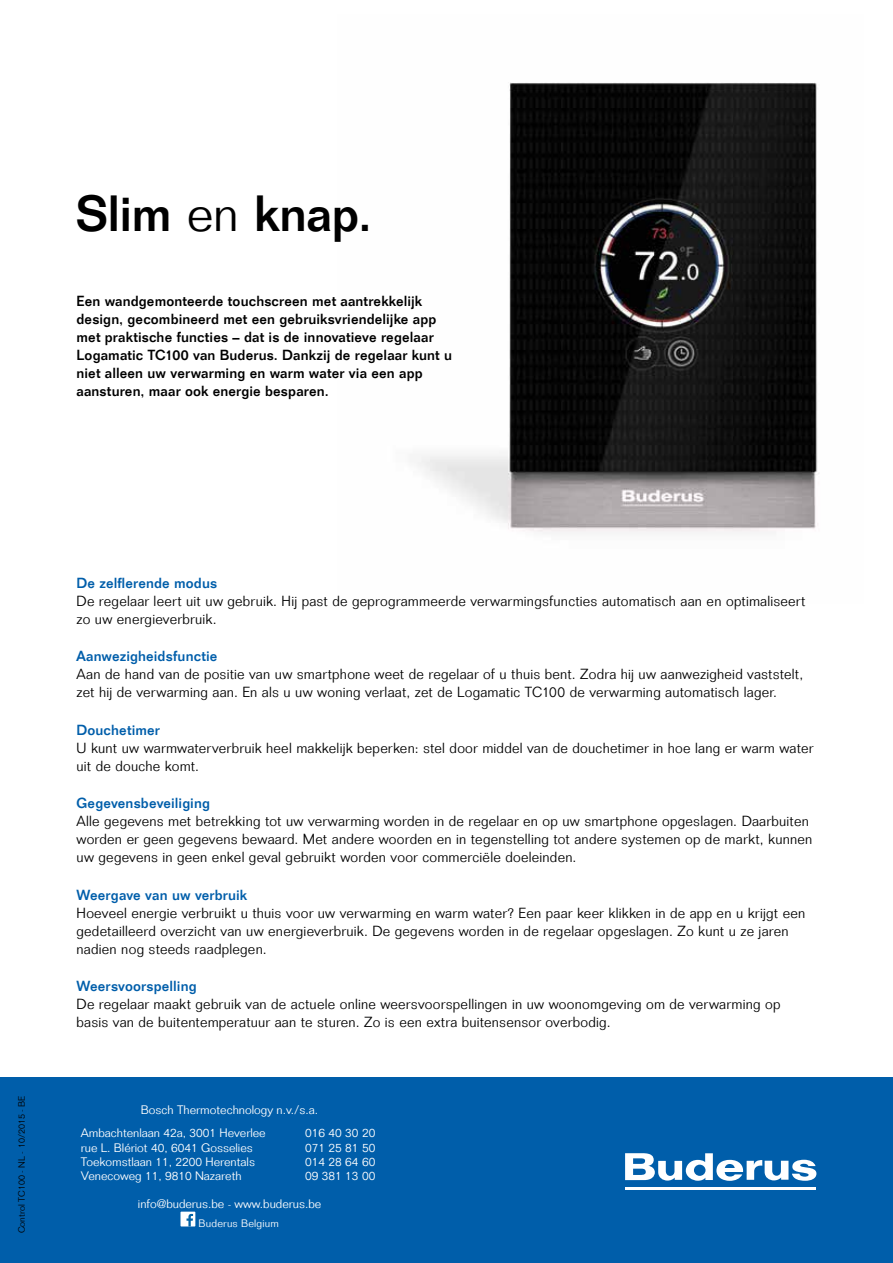
<style>
.page{position:relative;width:893px;height:1263px;background:#fff}
.page>*{position:absolute;margin:0;border:0;box-sizing:border-box;transform-origin:0 0}
.t1{font:500 49.5px "Folio LT";letter-spacing:-.01em;color:#000}
.t2{font:300 14.25px/18px "Folio LT";letter-spacing:.02em;color:#000}
.t3{font:500 14.25px/18px "Folio LT";letter-spacing:.01em;color:#000}
.t4{font:500 14.25px "Folio LT";letter-spacing:.005em;color:#005eaa}
.t5{font:300 12px/23px "Folio LT";color:#fff}
.t6{font:300 10.5px "Folio LT";letter-spacing:.02em;color:#fff}
.t7{font:300 9px "Folio LT";color:#000}
.s1{font-weight:300}
</style>
<div class="page">
<img style="left:417px;top:82px;width:402px;height:451px">
<div style="left:0;top:1077px;width:893px;height:186px;background:#005eaa"></div>
<hr style="left:625px;top:1188px;width:190px;height:2px;background:#fff">
<svg style="left:625px;top:1153px;width:191px;height:28px"></svg>
<div style="left:181px;top:1211px;width:14px;height:15px;background:#fff"></div>
<svg style="left:186px;top:1214px;width:7px;height:12px"></svg>
<h1 class="t1" style="left:77px;top:184px;width:297px">Slim <span class="s1">en</span> knap.</h1>
<p class="t3" style="left:77px;top:292px;width:377px">Een wandgemonteerde touchscreen met aantrekkelijk design, gecombineerd met een gebruiksvriendelijke app met praktische functies – dat is de innovatieve regelaar Logamatic TC100 van Buderus. Dankzij de regelaar kunt u niet alleen uw verwarming en warm water via een app aansturen, maar ook energie besparen.</p>
<p class="t4" style="left:77px;top:574px;width:142px">De zelflerende modus</p>
<p class="t2" style="left:77px;top:591px;width:731px">De regelaar leert uit uw gebruik. Hij past de geprogrammeerde verwarmingsfuncties automatisch aan en optimaliseert zo uw energieverbruik.</p>
<p class="t4" style="left:77px;top:647px;width:142px">Aanwezigheidsfunctie</p>
<p class="t2" style="left:77px;top:665px;width:728px">Aan de hand van de positie van uw smartphone weet de regelaar of u thuis bent. Zodra hij uw aanwezigheid vaststelt, zet hij de verwarming aan. En als u uw woning verlaat, zet de Logamatic TC100 de verwarming automatisch lager.</p>
<p class="t4" style="left:77px;top:721px;width:85px">Douchetimer</p>
<p class="t2" style="left:77px;top:738px;width:738px">U kunt uw warmwaterverbruik heel makkelijk beperken: stel door middel van de douchetimer in hoe lang er warm water uit de douche komt.</p>
<p class="t4" style="left:77px;top:794px;width:135px">Gegevensbeveiliging</p>
<p class="t2" style="left:77px;top:812px;width:737px">Alle gegevens met betrekking tot uw verwarming worden in de regelaar en op uw smartphone opgeslagen. Daarbuiten worden er geen gegevens bewaard. Met andere woorden en in tegenstelling tot andere systemen op de markt, kunnen uw gegevens in geen enkel geval gebruikt worden voor commerciële doeleinden.</p>
<p class="t4" style="left:77px;top:886px;width:172px">Weergave van uw verbruik</p>
<p class="t2" style="left:77px;top:903px;width:730px">Hoeveel energie verbruikt u thuis voor uw verwarming en warm water? Een paar keer klikken in de app en u krijgt een gedetailleerd overzicht van uw energieverbruik. De gegevens worden in de regelaar opgeslagen. Zo kunt u ze jaren nadien nog steeds raadplegen.</p>
<p class="t4" style="left:77px;top:977px;width:122px">Weersvoorspelling</p>
<p class="t2" style="left:77px;top:995px;width:705px">De regelaar maakt gebruik van de actuele online weersvoorspellingen in uw woonomgeving om de verwarming op basis van de buitentemperatuur aan te sturen. Zo is een extra buitensensor overbodig.</p>
<p class="t7" style="left:16px;top:1233px;width:139px;rotate:-90deg">Control TC100 - NL - 10/2015 - BE</p>
<p class="t5" style="left:81px;top:1098px;width:239px;text-indent:60px">Bosch Thermotechnology n.v./s.a.<br>Ambachtenlaan 42a, 3001 Heverlee</p>
<p class="t5" style="left:305px;top:1121px;width:72px">016 40 30 20</p>
<p class="t5" style="left:81px;top:1136px;width:174px">rue L. Blériot 40, 6041 Gosselies</p>
<p class="t5" style="left:305px;top:1136px;width:72px">071 25 81 50</p>
<p class="t5" style="left:81px;top:1150px;width:176px">Toekomstlaan 11, 2200 Herentals</p>
<p class="t5" style="left:305px;top:1150px;width:72px">014 28 64 60</p>
<p class="t5" style="left:81px;top:1165px;width:162px">Venecoweg 11, 9810 Nazareth</p>
<p class="t5" style="left:305px;top:1165px;width:72px">09 381 13 00</p>
<p class="t5" style="left:138px;top:1192px;width:185px">info@buderus.be - www.buderus.be</p>
<p class="t6" style="left:199px;top:1216px;width:82px">Buderus Belgium</p>
</div>
